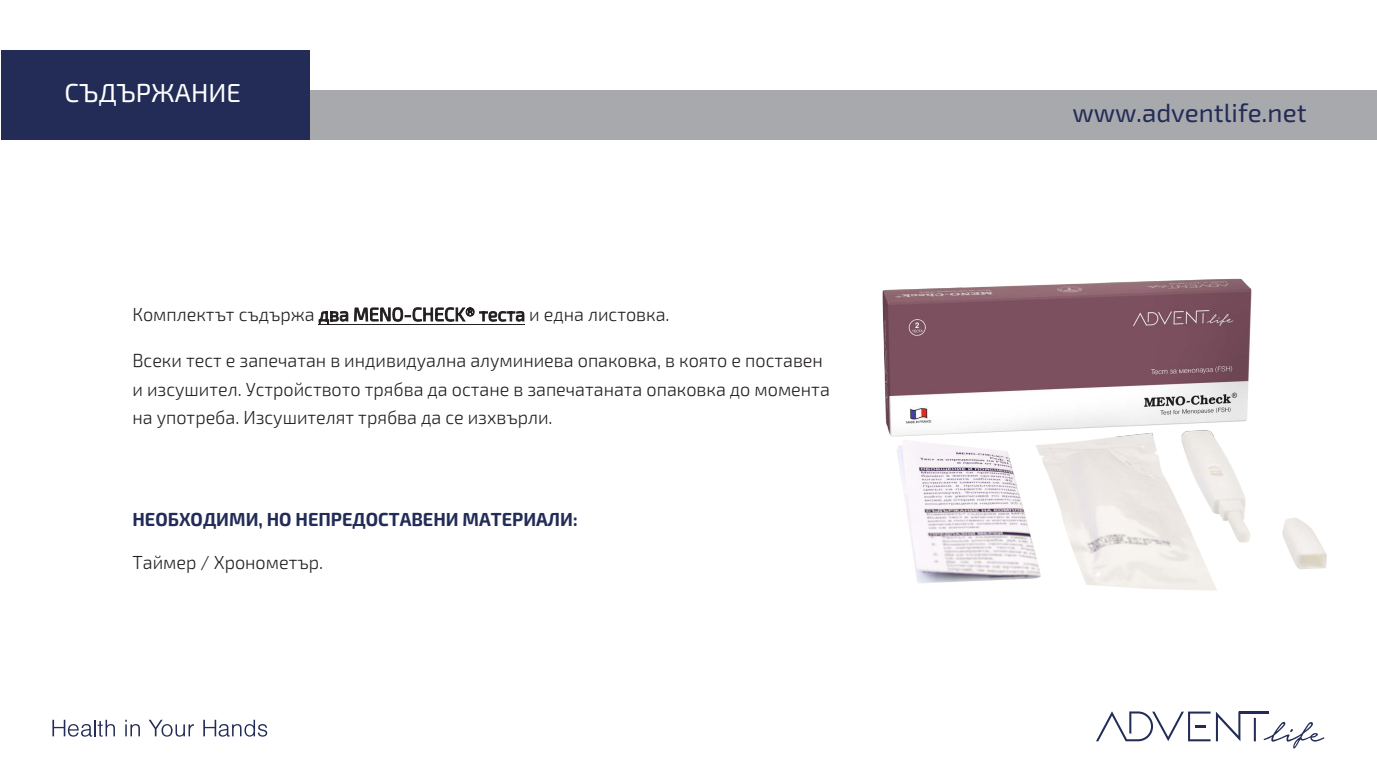
<style>
.page{position:relative;width:1377px;height:776px;background:#fff}
.page>*{position:absolute;margin:0;border:0;box-sizing:border-box;transform-origin:0 0}
.t1{font:26px "Exo 2";color:#222c57}
.t2{font:26px "Exo 2";color:#fff}
.t3{font:300 18.9px/28.3px "Exo 2";color:#231f20;scale:.95 1}
.t4{font:700 18.9px "Exo 2";color:#222c57;scale:.95 1}
.s1{font-weight:400}
</style>
<div class="page">
<img style="left:882px;top:278px;width:445px;height:313px">
<div style="left:299px;top:90px;width:1078px;height:49px;background:#a8a9ad"></div>
<div style="left:1px;top:50px;width:308px;height:89px;background:#222c57"></div>
<svg style="left:1096px;top:711px;width:114px;height:29px"></svg>
<svg style="left:1216px;top:711px;width:24px;height:29px"></svg>
<hr style="left:1239px;top:711px;width:30px;height:2px;background:#222c57">
<hr style="left:1254px;top:717px;width:2px;height:23px;background:#222c57">
<svg style="left:1263px;top:722px;width:61px;height:26px"></svg>
<svg style="left:52px;top:719px;width:63px;height:17px"></svg>
<svg style="left:125px;top:719px;width:15px;height:16px"></svg>
<svg style="left:149px;top:719px;width:45px;height:17px"></svg>
<svg style="left:203px;top:719px;width:64px;height:17px"></svg>
<hr style="left:319px;top:324px;width:206px;height:1px;background:#231f20">
<h1 class="t2" style="left:64px;top:75px;width:178px">СЪДЪРЖАНИЕ</h1>
<p class="t3" style="left:132px;top:299px;width:567px">Комплектът съдържа <span class="s1">два MENO-CHECK® теста</span> и една листовка.</p>
<p class="t3" style="left:132px;top:345px;width:735px">Всеки тест е запечатан в индивидуална алуминиева опаковка, в която е поставен и изсушител. Устройството трябва да остане в запечатаната опаковка до момента на употреба. Изсушителят трябва да се изхвърли.</p>
<p class="t4" style="left:132px;top:505px;width:470px">НЕОБХОДИМИ, НО НЕПРЕДОСТАВЕНИ МАТЕРИАЛИ:</p>
<p class="t3" style="left:132px;top:547px;width:202px">Таймер / Хронометър.</p>
<h1 class="t1" style="left:1072px;top:95px;width:236px">www.adventlife.net</h1>
</div>
